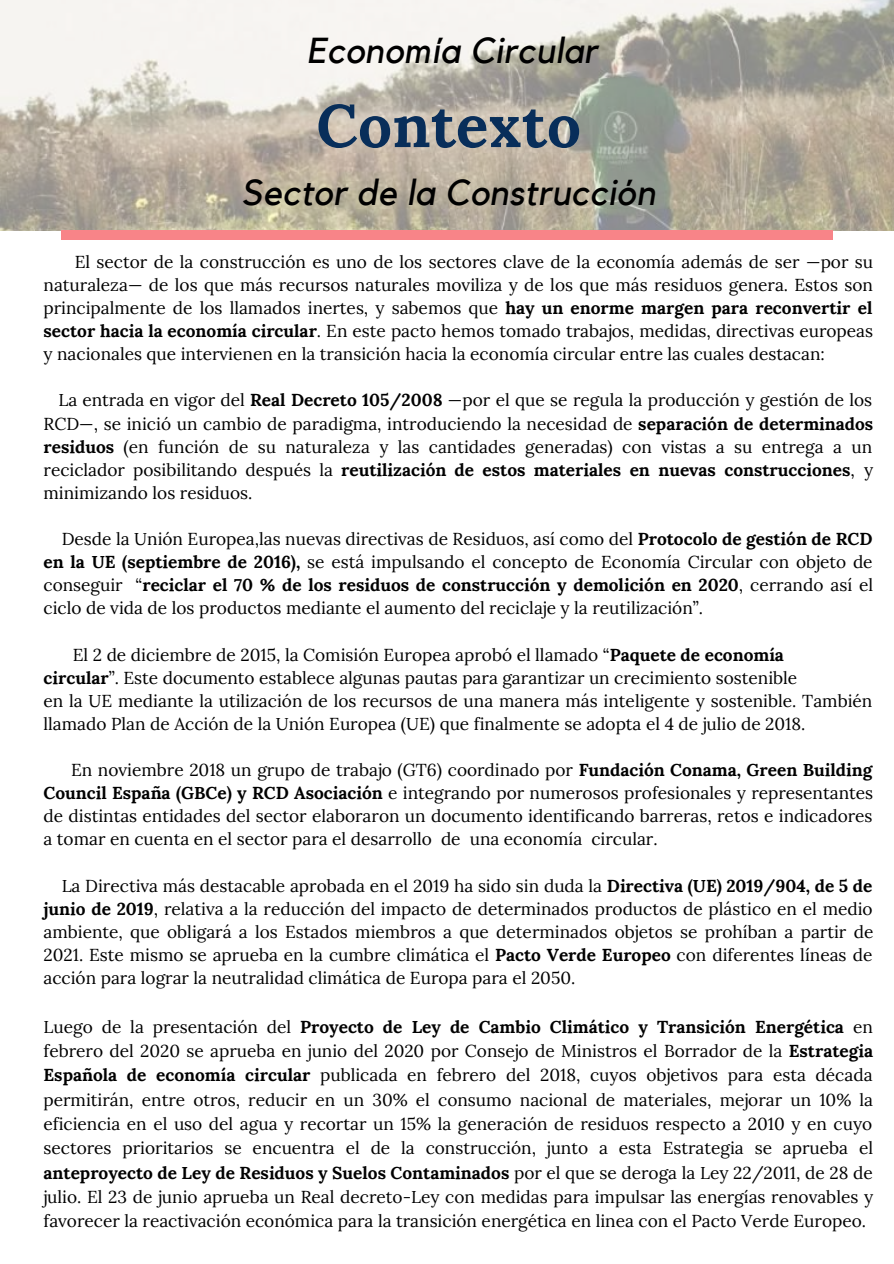
<style>
.page{position:relative;width:894px;height:1264px;background:#fff}
.page>*{position:absolute;margin:0;border:0;box-sizing:border-box;transform-origin:0 0}
.t1{font:700 60px "Lora";letter-spacing:.005em;color:#082e5a}
.t2{font:italic 36px "Kollektif";letter-spacing:.01em;color:#000}
.t3{font:17.25px/23.1px "Lora";color:#000;text-align:justify}
.s1{font-weight:700}
</style>
<div class="page">
<img style="left:0;top:0;width:893px;height:231px">
<div style="left:61px;top:230px;width:771px;height:9px;background:#f88488"></div>
<h2 class="t2" style="left:307px;top:34px;width:292px">Economía Circular</h2>
<h1 class="t1" style="left:316px;top:87px;width:266px">Contexto</h1>
<h2 class="t2" style="left:241px;top:176px;width:415px">Sector de la Construcción</h2>
<p class="t3" style="left:43px;top:250px;width:831px;text-indent:31px">El sector de la construcción es uno de los sectores clave de la economía además de ser —por su naturaleza— de los que más recursos naturales moviliza y de los que más residuos genera. Estos son principalmente de los llamados inertes, y sabemos que <span class="s1">hay un enorme margen para reconvertir el sector hacia la economía circular</span>. En este pacto hemos tomado trabajos, medidas, directivas europeas y nacionales que intervienen en la transición hacia la economía circular entre las cuales destacan:</p>
<p class="t3" style="left:43px;top:388px;width:831px;text-indent:15px">La entrada en vigor del <span class="s1">Real Decreto 105/2008</span> —por el que se regula la producción y gestión de los RCD—, se inició un cambio de paradigma, introduciendo la necesidad de <span class="s1">separación de determinados residuos</span> (en función de su naturaleza y las cantidades generadas) con vistas a su entrega a un reciclador posibilitando después la <span class="s1">reutilización de estos materiales en nuevas construcciones</span>, y minimizando los residuos.</p>
<p class="t3" style="left:43px;top:527px;width:831px;text-indent:18px">Desde la Unión Europea,las nuevas directivas de Residuos, así como del <span class="s1">Protocolo de gestión de RCD en la UE (septiembre de 2016),</span> se está impulsando el concepto de Economía Circular con objeto de conseguir “<span class="s1">reciclar el 70 % de los residuos de construcción y demolición en 2020</span>, cerrando así el ciclo de vida de los productos mediante el aumento del reciclaje y la reutilización”.</p>
<p class="t3" style="left:43px;top:642px;width:830px;text-align:left;text-indent:29px">El 2 de diciembre de 2015, la Comisión Europea aprobó el llamado “<span class="s1">Paquete de economía<br>circular</span>”. Este documento establece algunas pautas para garantizar un crecimiento sostenible<br>en la UE mediante la utilización de los recursos de una manera más inteligente y sostenible. También llamado Plan de Acción de la Unión Europea (UE) que finalmente se adopta el 4 de julio de 2018.</p>
<p class="t3" style="left:43px;top:758px;width:830px;text-indent:28px">En noviembre 2018 un grupo de trabajo (GT6) coordinado por <span class="s1">Fundación Conama, Green Building Council España (GBCe) y RCD Asociación</span> e integrando por numerosos profesionales y representantes de distintas entidades del sector elaboraron un documento identificando barreras, retos e indicadores a tomar en cuenta en el sector para el desarrollo de una economía circular.</p>
<p class="t3" style="left:43px;top:873px;width:831px;text-indent:18px">La Directiva más destacable aprobada en el 2019 ha sido sin duda la <span class="s1">Directiva (UE) 2019/904, de 5 de junio de 2019</span>, relativa a la reducción del impacto de determinados productos de plástico en el medio ambiente, que obligará a los Estados miembros a que determinados objetos se prohíban a partir de 2021. Este mismo se aprueba en la cumbre climática el <span class="s1">Pacto Verde Europeo</span> con diferentes líneas de acción para lograr la neutralidad climática de Europa para el 2050.</p>
<p class="t3" style="left:43px;top:1014px;width:830px;line-height:24.3px">Luego de la presentación del <span class="s1">Proyecto de Ley de Cambio Climático y Transición Energética</span> en febrero del 2020 se aprueba en junio del 2020 por Consejo de Ministros el Borrador de la <span class="s1">Estrategia Española de economía circular</span> publicada en febrero del 2018, cuyos objetivos para esta década permitirán, entre otros, reducir en un 30% el consumo nacional de materiales, mejorar un 10% la eficiencia en el uso del agua y recortar un 15% la generación de residuos respecto a 2010 y en cuyo sectores prioritarios se encuentra el de la construcción, junto a esta Estrategia se aprueba el <span class="s1">anteproyecto de Ley de Residuos y Suelos Contaminados</span> por el que se deroga la Ley 22/2011, de 28 de julio. El 23 de junio aprueba un Real decreto-Ley con medidas para impulsar las energías renovables y favorecer la reactivación económica para la transición energética en linea con el Pacto Verde Europeo.</p>
</div>
